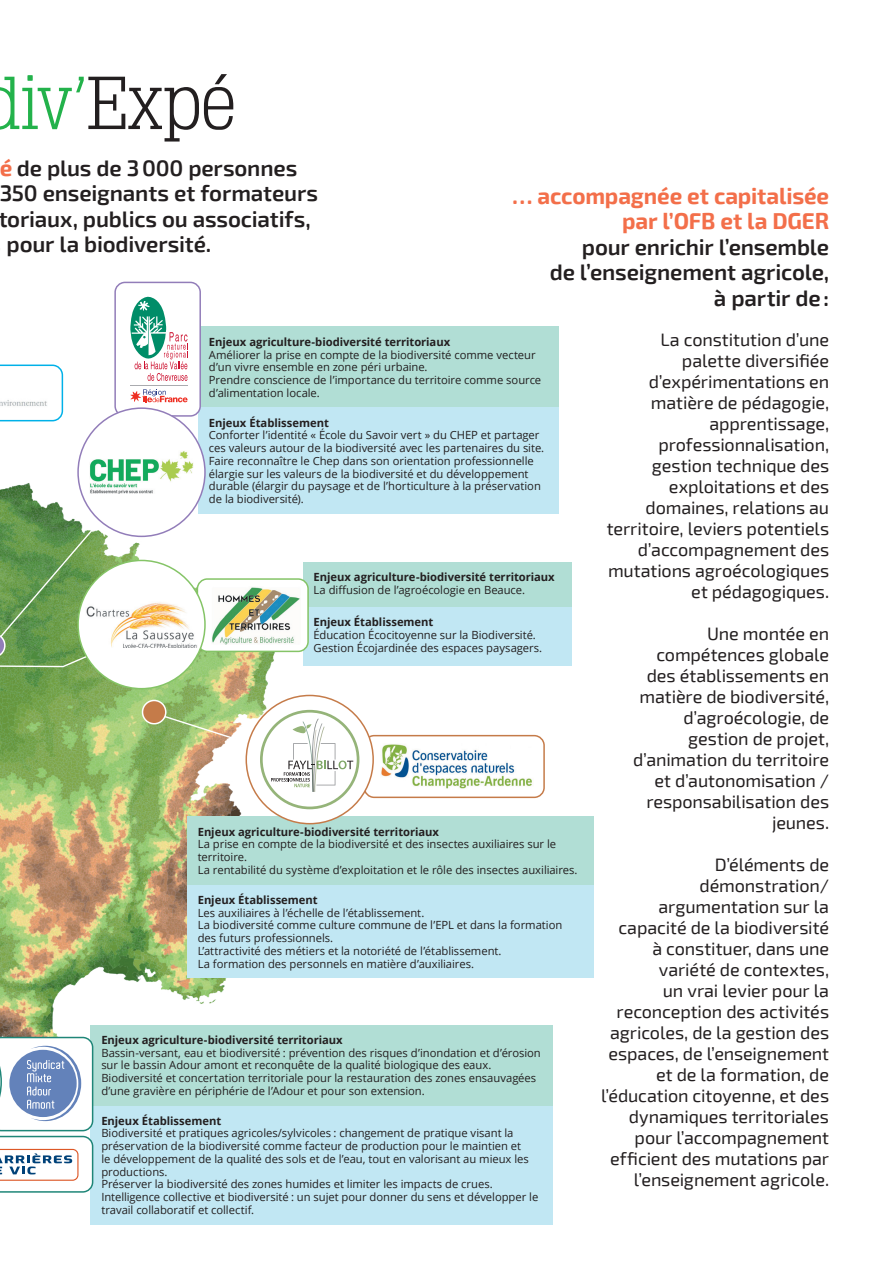
<style>
.page{position:relative;width:893px;height:1263px;background:#fff}
.page>*{position:absolute;margin:0;border:0;box-sizing:border-box;transform-origin:0 0}
.t1{font:300 73.5px "Typo Slabserif";color:#23b24b}
.t2{font:600 22.5px/25.5px "Exo 2";letter-spacing:-.01em;color:#231f20;text-align:right}
.t3{font:700 22.5px/25.5px "Exo 2";letter-spacing:-.005em;color:#f36f4a;text-align:right}
.t4{font:18px/21px "Exo 2";letter-spacing:-.005em;color:#231f20;text-align:right}
.t5{font:11.25px/12.8px "Open Sans";letter-spacing:-.005em;color:#231f20}
.t6{font:700 11.25px "Open Sans";letter-spacing:-.005em;color:#231f20}
.s1{color:#231f20}
.s2{font-weight:700;color:#f36f4a}
</style>
<div class="page">
<img style="left:0;top:502px;width:303px;height:515px">
<div style="left:364px;top:735px;width:181px;height:63px;border:2px solid #c57b49;border-radius:10px"></div>
<img style="left:381px;top:744px;width:151px;height:45px">
<svg style="left:0;top:365px;width:63px;height:56px"></svg>
<img style="left:0;top:375px;width:49px;height:34px">
<div style="left:198px;top:407px;width:360px;height:107px;background:#c1e7f3"></div>
<div style="left:198px;top:326px;width:360px;height:81px;background:#b1ded5"></div>
<div style="left:187px;top:884px;width:406px;height:94px;background:#c1e7f3"></div>
<div style="left:187px;top:816px;width:406px;height:68px;background:#b1ded5"></div>
<div style="left:91px;top:1105px;width:462px;height:119px;background:#c1e7f3"></div>
<div style="left:91px;top:1024px;width:462px;height:81px;background:#b1ded5"></div>
<div style="left:303px;top:607px;width:268px;height:59px;background:#c1e7f3"></div>
<div style="left:303px;top:562px;width:268px;height:45px;background:#b1ded5"></div>
<svg style="left:0;top:480px;width:150px;height:188px"></svg>
<div style="left:143px;top:700px;width:23px;height:24px;background:#c57b49;border-radius:50%"></div>
<div style="left:142px;top:700px;width:25px;height:24px;border:2px solid #fff;border-radius:50%"></div>
<div style="left:114px;top:282px;width:87px;height:135px;border:2px solid #927db9;border-radius:10px"></div>
<svg style="left:130px;top:297px;width:58px;height:84px"></svg>
<svg style="left:130px;top:389px;width:58px;height:13px"></svg>
<hr style="left:130px;top:385px;width:57px;height:1px;background:#aaabaf">
<div style="left:78px;top:408px;width:127px;height:128px;background:#fff;border-radius:50%"></div>
<img style="left:90px;top:451px;width:104px;height:43px">
<div style="left:197px;top:579px;width:111px;height:72px;background:#fff;border-radius:10px"></div>
<div style="left:197px;top:578px;width:112px;height:74px;border:2px solid #85c467;border-radius:10px"></div>
<img style="left:212px;top:587px;width:88px;height:57px">
<div style="left:78px;top:560px;width:127px;height:129px;background:#fff;border-radius:50%"></div>
<img style="left:86px;top:602px;width:111px;height:46px">
<div style="left:246px;top:695px;width:127px;height:129px;background:#fff;border-radius:50%"></div>
<svg style="left:151px;top:710px;width:208px;height:99px"></svg>
<svg style="left:0;top:1017px;width:93px;height:176px"></svg>
<h1 class="t1" style="left:-18px;top:62px;width:255px">div’<span class="s1">Expé</span></h1>
<h2 class="t2" style="left:-1px;top:155px;width:300px"><span class="s2">é</span> de plus de 3000 personnes</h2>
<h2 class="t2" style="left:0;top:181px;width:320px">350 enseignants et formateurs</h2>
<h2 class="t2" style="left:-2px;top:206px;width:314px">toriaux, publics ou associatifs,</h2>
<h2 class="t2" style="left:7px;top:232px;width:206px">pour la biodiversité.</h2>
<h2 class="t3" style="left:512px;top:183px;width:318px">… accompagnée et capitalisée par l’OFB et la DGER</h2>
<h2 class="t2" style="left:550px;top:234px;width:281px">pour enrichir l’ensemble<br>de l’enseignement agricole, à partir de:</h2>
<p class="t4" style="left:607px;top:329px;width:224px">La constitution d’une palette diversifiée d’expérimentations en matière de pédagogie, apprentissage, professionnalisation, gestion technique des exploitations et des domaines, relations au territoire, leviers potentiels d’accompagnement des mutations agroécologiques et pédagogiques.</p>
<h3 class="t4" style="left:633px;top:623px;width:197px">Une montée en compétences globale des établissements en matière de biodiversité, d’agroécologie, de gestion de projet, d’animation du territoire et d’autonomisation / responsabilisation des jeunes.</h3>
<p class="t4" style="left:601px;top:854px;width:230px">D’éléments de démonstration/ argumentation sur la capacité de la biodiversité<br>à constituer, dans une variété de contextes,<br>un vrai levier pour la reconception des activités agricoles, de la gestion des espaces, de l’enseignement et de la formation, de l’éducation citoyenne, et des dynamiques territoriales pour l’accompagnement efficient des mutations par l’enseignement agricole.</p>
<p class="t6" style="left:209px;top:334px;width:243px">Enjeux agriculture-biodiversité territoriaux</p>
<p class="t5" style="left:209px;top:348px;width:334px">Améliorer la prise en compte de la biodiversité comme vecteur d’un vivre ensemble en zone péri urbaine.<br>Prendre conscience de l’importance du territoire comme source d’alimentation locale.</p>
<p class="t6" style="left:209px;top:415px;width:122px">Enjeux Établissement</p>
<p class="t5" style="left:209px;top:429px;width:337px">Conforter l’identité « École du Savoir vert » du CHEP et partager ces valeurs autour de la biodiversité avec les partenaires du site.<br>Faire reconnaître le Chep dans son orientation professionnelle élargie sur les valeurs de la biodiversité et du développement durable (élargir du paysage et de l’horticulture à la préservation de la biodiversité).</p>
<p class="t6" style="left:313px;top:569px;width:243px">Enjeux agriculture-biodiversité territoriaux</p>
<p class="t5" style="left:313px;top:583px;width:213px">La diffusion de l’agroécologie en Beauce.</p>
<p class="t6" style="left:313px;top:614px;width:122px">Enjeux Établissement</p>
<p class="t5" style="left:313px;top:628px;width:230px">Éducation Écocitoyenne sur la Biodiversité.<br>Gestion Écojardinée des espaces paysagers.</p>
<p class="t6" style="left:198px;top:824px;width:243px">Enjeux agriculture-biodiversité territoriaux</p>
<p class="t5" style="left:198px;top:838px;width:381px">La prise en compte de la biodiversité et des insectes auxiliaires sur le territoire.<br>La rentabilité du système d’exploitation et le rôle des insectes auxiliaires.</p>
<p class="t6" style="left:198px;top:892px;width:122px">Enjeux Établissement</p>
<p class="t5" style="left:198px;top:906px;width:366px">Les auxiliaires à l’échelle de l’établissement.<br>La biodiversité comme culture commune de l’EPL et dans la formation des futurs professionnels.<br>L’attractivité des métiers et la notoriété de l’établissement.<br>La formation des personnels en matière d’auxiliaires.</p>
<p class="t6" style="left:101px;top:1032px;width:243px">Enjeux agriculture-biodiversité territoriaux</p>
<p class="t5" style="left:101px;top:1046px;width:441px">Bassin-versant, eau et biodiversité : prévention des risques d’inondation et d’érosion sur le bassin Adour amont et reconquête de la qualité biologique des eaux.<br>Biodiversité et concertation territoriale pour la restauration des zones ensauvagées d’une gravière en périphérie de l’Adour et pour son extension.</p>
<p class="t6" style="left:101px;top:1113px;width:122px">Enjeux Établissement</p>
<p class="t5" style="left:101px;top:1127px;width:439px">Biodiversité et pratiques agricoles/sylvicoles : changement de pratique visant la préservation de la biodiversité comme facteur de production pour le maintien et<br>le développement de la qualité des sols et de l’eau, tout en valorisant au mieux les productions.<br>Préserver la biodiversité des zones humides et limiter les impacts de crues.<br>Intelligence collective et biodiversité : un sujet pour donner du sens et développer le travail collaboratif et collectif.</p>
</div>
